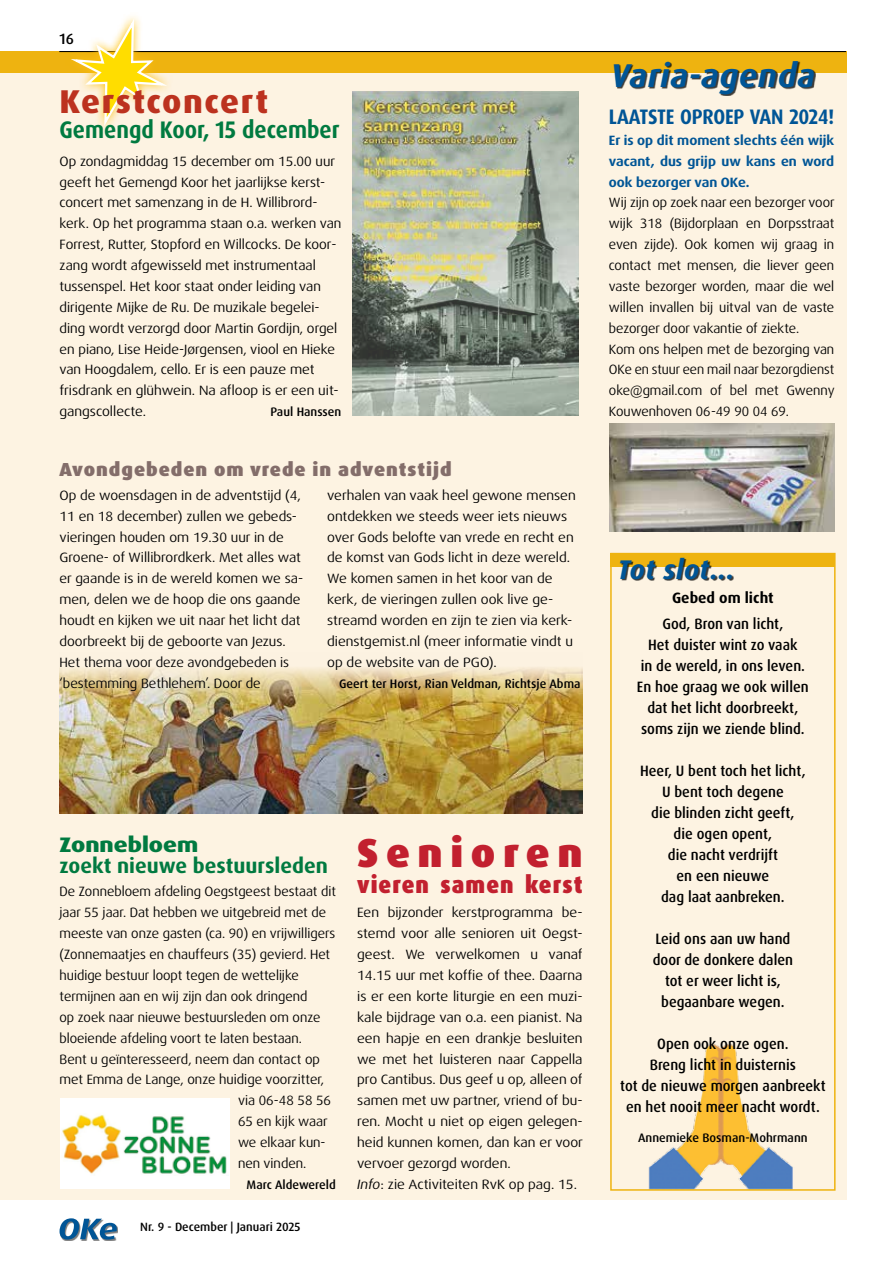
<style>
.page{position:relative;width:893px;height:1263px;background:#fff}
.page>*{position:absolute;margin:0;border:0;box-sizing:border-box;transform-origin:0 0}
.t1{font:900 40.5px "Dax OT";letter-spacing:.185em;color:#c2202f}
.t2{font:italic 700 33px "Dax OT";letter-spacing:.02em;color:#005596}
.t3{font:800 33px "Dax OT";letter-spacing:.05em;color:#bc321f}
.t4{font:italic 700 27px "Dax OT";letter-spacing:.005em;color:#005596}
.t5{font:700 24px "Dax OT";color:#007a40;scale:.91 1}
.t6{font:900 24px "Dax OT";letter-spacing:.05em;color:#c2202f;scale:.9 1}
.t7{font:700 21px "Dax OT";color:#007a40}
.t8{font:700 21px "Dax OT";letter-spacing:-.015em;color:#005596;scale:.9 1}
.t9{font:800 expanded 21px "Dax OT";color:#007a40}
.t10{font:900 18.9px "Dax OT";letter-spacing:.05em;color:#836d6a}
.t11{font:500 15px/21px "Dax OT";color:#000;text-align:center;scale:.95 1}
.t12{font:700 15px "Dax OT";color:#000}
.t13{font:500 15px "Dax OT";color:#000}
.t14{font:expanded 13.5px/20.9px "Dax OT";color:#000;scale:.96 1}
.t15{font:expanded 13.5px/20.9px "Dax OT";color:#000;scale:.91 1}
.t16{font:expanded 13.5px/20.9px "Dax OT";color:#000;scale:.94 1}
.t17{font:expanded 13.5px/20.9px "Dax OT";color:#000;scale:.95 1}
.t18{font:expanded 13.5px "Dax OT";color:#000;scale:.92 1}
.t19{font:700 expanded 13.5px/20.9px "Dax OT";color:#005596;text-align:justify;scale:.91 1}
.t20{font:500 12.3px "Dax OT";color:#000}
.t21{font:500 12px "Dax OT";color:#000}
.s1{font-style:italic}
</style>
<div class="page">
<div style="left:61px;top:1219px;width:57px;height:22px;background:#000;opacity:.51"></div>
<svg style="left:60px;top:1218px;width:57px;height:21px"></svg>
<div style="left:0;top:51px;width:846px;height:1148px;background:#fdf3e2"></div>
<div style="left:0;top:51px;width:846px;height:21px;background:#eeb310"></div>
<hr style="left:59px;top:51px;width:787px;height:1px;background:#000">
<svg style="left:65px;top:20px;width:108px;height:108px"></svg>
<div style="left:614px;top:62px;width:202px;height:34px;background:#000;opacity:.75"></div>
<img style="left:353px;top:92px;width:225px;height:323px">
<img style="left:60px;top:667px;width:522px;height:147px">
<img style="left:648px;top:1044px;width:145px;height:144px">
<div style="left:610px;top:553px;width:226px;height:638px;border:2px solid #eeb310"></div>
<div style="left:610px;top:554px;width:225px;height:13px;background:#eeb310"></div>
<div style="left:621px;top:558px;width:112px;height:23px;background:#000;opacity:.75"></div>
<img style="left:610px;top:423px;width:225px;height:108px">
<div style="left:60px;top:1098px;width:170px;height:91px;background:#fff"></div>
<img style="left:62px;top:1114px;width:165px;height:60px">
<p class="t13" style="left:60px;top:29px;width:16px">16</p>
<h2 class="t3" style="left:60px;top:80px;width:210px">Kerstconcert</h2>
<h3 class="t5" style="left:60px;top:114px;width:309px">Gemengd Koor, 15 december</h3>
<p class="t16" style="left:60px;top:151px;width:301px">Op zondagmiddag 15 december om 15.00 uur geeft het Gemengd Koor het jaarlijkse kerst&shy;concert met samenzang in de H. Willibrord&shy;kerk. Op het programma staan o.a. werken van Forrest, Rutter, Stopford en Willcocks. De koor&shy;zang wordt afgewisseld met instrumentaal tussenspel. Het koor staat onder leiding van dirigente Mijke de Ru. De muzikale begelei&shy;ding wordt verzorgd door Martin Gordijn, orgel en piano, Lise Heide-Jørgensen, viool en Hieke van Hoogdalem, cello. Er is een pauze met frisdrank en glühwein. Na afloop is er een uit&shy;gangscollecte.</p>
<p class="t20" style="left:270px;top:404px;width:73px">Paul Hanssen</p>
<h3 class="t10" style="left:60px;top:457px;width:394px">Avondgebeden om vrede in adventstijd</h3>
<p class="t17" style="left:60px;top:485px;width:258px">Op de woensdagen in de adventstijd (4, 11 en 18 december) zullen we gebeds&shy;vieringen houden om 19.30 uur in de Groene- of Willibrordkerk. Met alles wat er gaande is in de wereld komen we sa&shy;men, delen we de hoop die ons gaande houdt en kijken we uit naar het licht dat doorbreekt bij de geboorte van Jezus.<br>Het thema voor deze avondgebeden is ‘bestemming Bethlehem’. Door de</p>
<p class="t14" style="left:327px;top:485px;width:260px">verhalen van vaak heel gewone mensen ontdekken we steeds weer iets nieuws over Gods belofte van vrede en recht en de komst van Gods licht in deze wereld.<br>We komen samen in het koor van de kerk, de vieringen zullen ook live ge&shy;streamd worden en zijn te zien via kerk&shy;dienstgemist.nl (meer informatie vindt u op de website van de PGO).</p>
<p class="t20" style="left:339px;top:675px;width:243px">Geert ter Horst, Rian Veldman, Richtsje Abma</p>
<h3 class="t9" style="left:60px;top:831px;width:140px">Zonnebloem</h3>
<h3 class="t7" style="left:60px;top:852px;width:270px">zoekt nieuwe bestuursleden</h3>
<p class="t15" style="left:60px;top:881px;width:305px">De Zonnebloem afdeling Oegstgeest bestaat dit</p>
<p class="t15" style="left:60px;top:902px;width:295px">jaar 55 jaar. Dat hebben we uitgebreid met de</p>
<p class="t15" style="left:60px;top:923px;width:304px">meeste van onze gasten (ca. 90) en vrijwilligers</p>
<p class="t15" style="left:60px;top:944px;width:299px">(Zonnemaatjes en chauffeurs (35) gevierd. Het</p>
<p class="t15" style="left:60px;top:965px;width:265px">huidige bestuur loopt tegen de wettelijke</p>
<p class="t15" style="left:60px;top:986px;width:274px">termijnen aan en wij zijn dan ook dringend</p>
<p class="t15" style="left:60px;top:1007px;width:288px">op zoek naar nieuwe bestuursleden om onze</p>
<p class="t15" style="left:60px;top:1028px;width:268px">bloeiende afdeling voort te laten bestaan.</p>
<p class="t18" style="left:60px;top:1050px;width:285px">Bent u geïnteresseerd, neem dan contact op</p>
<p class="t18" style="left:60px;top:1071px;width:289px">met Emma de Lange, onze huidige voorzitter,</p>
<p class="t18" style="left:238px;top:1092px;width:103px">via 06-48 58 56</p>
<p class="t18" style="left:238px;top:1113px;width:99px">65 en kijk waar</p>
<p class="t18" style="left:238px;top:1134px;width:97px">we elkaar kun-</p>
<p class="t18" style="left:238px;top:1155px;width:76px">nen vinden.</p>
<p class="t20" style="left:247px;top:1177px;width:91px">Marc Aldewereld</p>
<p class="t21" style="left:140px;top:1219px;width:162px">Nr. 9 - December | Januari 2025</p>
<h1 class="t1" style="left:357px;top:826px;width:227px">Senioren</h1>
<h3 class="t6" style="left:357px;top:869px;width:252px">vieren samen kerst</h3>
<p class="t14" style="left:357px;top:902px;width:237px">Een bijzonder kerstprogramma be&shy;stemd voor alle senioren uit Oegst&shy;geest. We verwelkomen u vanaf 14.15 uur met koffie of thee. Daarna is er een korte liturgie en een muzi&shy;kale bijdrage van o.a. een pianist. Na een hapje en een drankje besluiten we met het luisteren naar Cappella pro Cantibus. Dus geef u op, alleen of samen met uw partner, vriend of bu&shy;ren. Mocht u niet op eigen gelegen&shy;heid kunnen komen, dan kan er voor vervoer gezorgd worden.<br><span class="s1">Info</span>: zie Activiteiten RvK op pag. 15.</p>
<h2 class="t2" style="left:611px;top:54px;width:206px">Varia-agenda</h2>
<h3 class="t8" style="left:609px;top:103px;width:252px">LAATSTE OPROEP VAN 2024!</h3>
<p class="t19" style="left:609px;top:130px;width:249px">Er is op dit moment slechts één wijk vacant, dus grijp uw kans en word ook bezorger van OKe.</p>
<p class="t15" style="left:609px;top:192px;width:249px">Wij zijn op zoek naar een bezorger voor wijk 318 (Bijdorplaan en Dorpsstraat even zijde). Ook komen wij graag in contact met mensen, die liever geen vaste bezorger worden, maar die wel willen invallen bij uitval van de vaste bezorger door vakantie of ziekte.<br>Kom ons helpen met de bezorging van OKe en stuur een mail naar bezorgdienst oke@gmail.com of bel met Gwenny Kouwenhoven 06-49 90 04 69.</p>
<h3 class="t4" style="left:618px;top:552px;width:118px">Tot slot...</h3>
<p class="t12" style="left:672px;top:589px;width:103px">Gebed om licht</p>
<p class="t11" style="left:637px;top:613px;width:182px">God, Bron van licht,<br>Het duister wint zo vaak<br>in de wereld, in ons leven.<br>En hoe graag we ook willen dat het licht doorbreekt, soms zijn we ziende blind.</p>
<p class="t11" style="left:640px;top:760px;width:176px">Heer, U bent toch het licht,<br>U bent toch degene<br>die blinden zicht geeft, die ogen opent,<br>die nacht verdrijft<br>en een nieuwe<br>dag laat aanbreken.</p>
<p class="t11" style="left:653px;top:928px;width:149px">Leid ons aan uw hand door de donkere dalen tot er weer licht is, begaanbare wegen.</p>
<p class="t11" style="left:620px;top:1033px;width:218px">Open ook onze ogen.<br>Breng licht in duisternis<br>tot de nieuwe morgen aanbreekt en het nooit meer nacht wordt.</p>
<p class="t20" style="left:638px;top:1130px;width:171px">Annemieke Bosman-Mohrmann</p>
</div>
